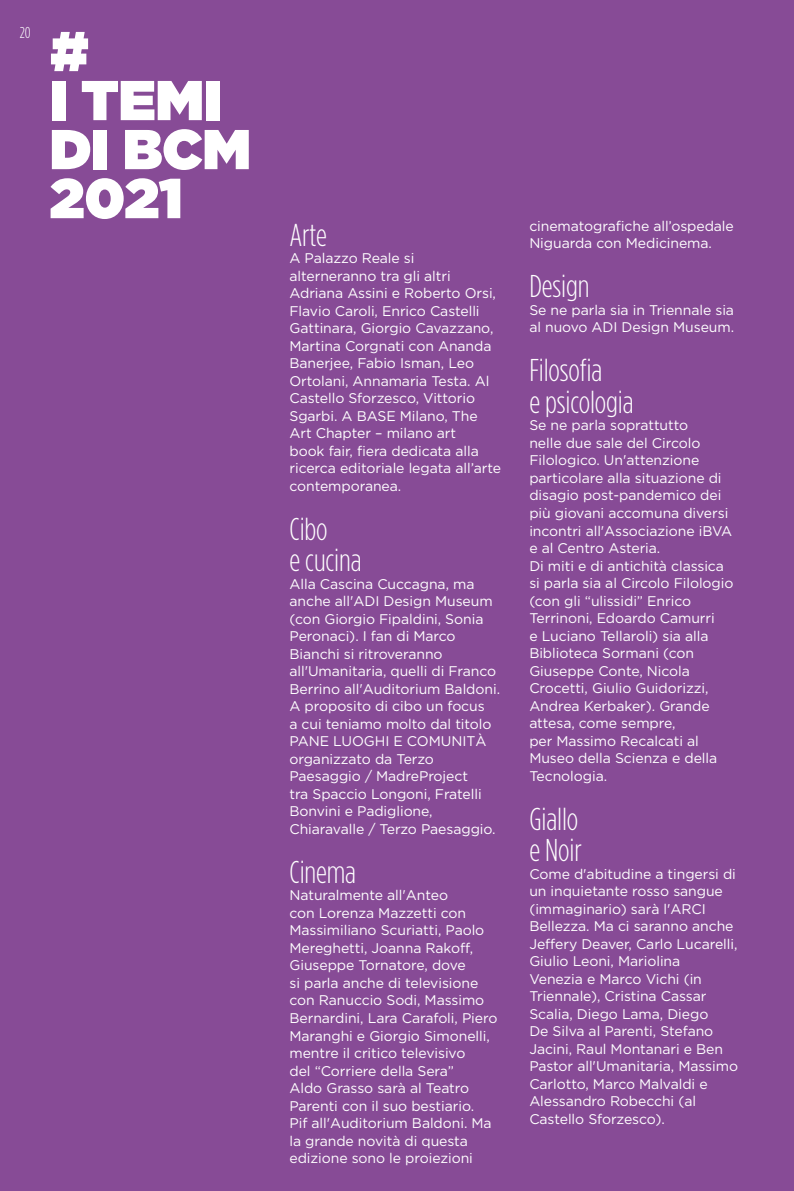
<style>
.page{position:relative;width:794px;height:1191px;background:#874b96}
.page>*{position:absolute;margin:0;border:0;box-sizing:border-box;transform-origin:0 0}
.t1{font:900 56px/49px "Gotham";letter-spacing:-.005em;color:#fff}
.t2{font:300 31.5px/31.5px "Gotham Condensed";letter-spacing:-.005em;color:#fff}
.t3{font:300 15.75px "Gotham Condensed";color:#fff}
.t4{font:14px/17.5px "Gotham";letter-spacing:-.005em;color:#fff}
</style>
<div class="page">
<p class="t3" style="left:20px;top:24px;width:12px">20</p>
<h1 class="t1" style="left:50px;top:25px;width:203px">#<br>I TEMI<br>DI BCM<br>2021</h1>
<h2 class="t2" style="left:289px;top:219px;width:39px">Arte</h2>
<p class="t4" style="left:289px;top:249px;width:213px">A Palazzo Reale si alterneranno tra gli altri<br>Adriana Assini e Roberto Orsi,<br>Flavio Caroli, Enrico Castelli<br>Gattinara, Giorgio Cavazzano,<br>Martina Corgnati con Ananda<br>Banerjee, Fabio Isman, Leo<br>Ortolani, Annamaria Testa. Al<br>Castello Sforzesco, Vittorio<br>Sgarbi. A BASE Milano, The<br>Art Chapter – milano art<br>book fair, fiera dedicata alla ricerca editoriale legata all’arte contemporanea.</p>
<h2 class="t2" style="left:289px;top:513px;width:74px">Cibo<br>e cucina</h2>
<p class="t4" style="left:289px;top:575px;width:212px">Alla Cascina Cuccagna, ma anche all'ADI Design Museum (con Giorgio Fipaldini, Sonia<br>Peronaci). I fan di Marco<br>Bianchi si ritroveranno all'Umanitaria, quelli di Franco<br>Berrino all'Auditorium Baldoni.<br>A proposito di cibo un focus<br>a cui teniamo molto dal titolo<br>PANE LUOGHI E COMUNITÀ organizzato da Terzo<br>Paesaggio / MadreProject<br>tra Spaccio Longoni, Fratelli<br>Bonvini e Padiglione,<br>Chiaravalle / Terzo Paesaggio.</p>
<h2 class="t2" style="left:289px;top:856px;width:68px">Cinema</h2>
<p class="t4" style="left:289px;top:886px;width:209px">Naturalmente all'Anteo<br>con Lorenza Mazzetti con<br>Massimiliano Scuriatti, Paolo<br>Mereghetti, Joanna Rakoff,<br>Giuseppe Tornatore, dove<br>si parla anche di televisione con Ranuccio Sodi, Massimo<br>Bernardini, Lara Carafoli, Piero<br>Maranghi e Giorgio Simonelli, mentre il critico televisivo<br>del “Corriere della Sera”<br>Aldo Grasso sarà al Teatro<br>Parenti con il suo bestiario.<br>Pif all'Auditorium Baldoni. Ma la grande novità di questa edizione sono le proiezioni</p>
<p class="t4" style="left:529px;top:217px;width:206px">cinematografiche all’ospedale<br>Niguarda con Medicinema.</p>
<h2 class="t2" style="left:529px;top:270px;width:62px">Design</h2>
<p class="t4" style="left:529px;top:301px;width:206px">Se ne parla sia in Triennale sia al nuovo ADI Design Museum.</p>
<h2 class="t2" style="left:529px;top:354px;width:106px">Filosofia<br>e psicologia</h2>
<p class="t4" style="left:529px;top:416px;width:206px">Se ne parla soprattutto<br>nelle due sale del Circolo<br>Filologico. Un'attenzione particolare alla situazione di disagio post-pandemico dei più giovani accomuna diversi incontri all'Associazione iBVA e al Centro Asteria.<br>Di miti e di antichità classica si parla sia al Circolo Filologio (con gli “ulissidi” Enrico<br>Terrinoni, Edoardo Camurri<br>e Luciano Tellaroli) sia alla<br>Biblioteca Sormani (con<br>Giuseppe Conte, Nicola<br>Crocetti, Giulio Guidorizzi,<br>Andrea Kerbaker). Grande attesa, come sempre,<br>per Massimo Recalcati al<br>Museo della Scienza e della<br>Tecnologia.</p>
<h2 class="t2" style="left:529px;top:802px;width:54px">Giallo e Noir</h2>
<p class="t4" style="left:529px;top:864px;width:210px">Come d'abitudine a tingersi di un inquietante rosso sangue (immaginario) sarà l'ARCI<br>Bellezza. Ma ci saranno anche<br>Jeffery Deaver, Carlo Lucarelli,<br>Giulio Leoni, Mariolina<br>Venezia e Marco Vichi (in<br>Triennale), Cristina Cassar<br>Scalia, Diego Lama, Diego<br>De Silva al Parenti, Stefano<br>Jacini, Raul Montanari e Ben<br>Pastor all'Umanitaria, Massimo<br>Carlotto, Marco Malvaldi e<br>Alessandro Robecchi (al<br>Castello Sforzesco).</p>
</div>
